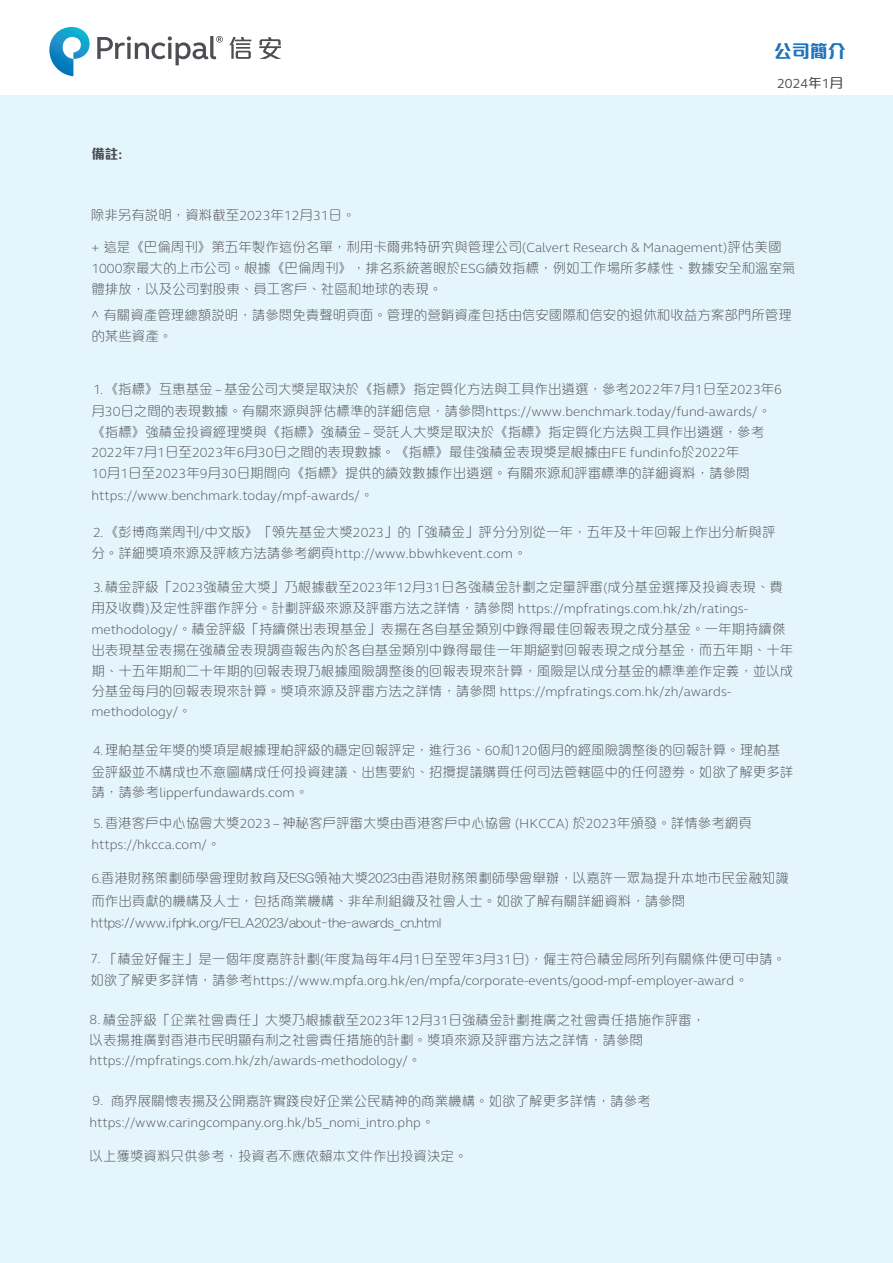
<style>
.page{position:relative;width:893px;height:1263px;background:#fff}
.page>*{position:absolute;margin:0;border:0;box-sizing:border-box;transform-origin:0 0}
.t1{font:800 18px "M Elle HK";color:#1e74bb}
.t2{font:300 13.5px/21px "M Elle HK";color:#4d4e53}
.t3{font:300 13.5px/20.7px "FS Elliot Pro";color:#4d4e53}
.t4{font:13.5px "FS Elliot Pro";color:#4d4e53}
.t5{font:800 13.5px "M Elle HK";color:#4d4e53}
.s1{font-family:"FS Elliot Pro";font-weight:700}
.s2{font-family:"M Elle HK";font-weight:500}
.s3{font-family:"FS Elliot Pro"}
.s4{font-family:"M Elle HK"}
</style>
<div class="page">
<div style="left:0;top:95px;width:893px;height:1168px;background:#e5f5fc"></div>
<svg style="left:49px;top:27px;width:41px;height:49px"></svg>
<svg style="left:97px;top:36px;width:126px;height:29px"></svg>
<svg style="left:229px;top:37px;width:22px;height:22px"></svg>
<svg style="left:259px;top:37px;width:22px;height:22px"></svg>
<p class="t5" style="left:91px;top:144px;width:32px">備註<span class="s1">:</span></p>
<h1 class="t1" style="left:774px;top:38px;width:73px">公司簡介</h1>
<p class="t4" style="left:777px;top:74px;width:67px">2024<span class="s2">年</span>1<span class="s2">月</span></p>
<p class="t2" style="left:91px;top:203px;width:266px">除非另有說明，資料截至<span class="s3">2023</span>年<span class="s3">12</span>月<span class="s3">31</span>日。</p>
<p class="t2" style="left:91px;top:235px;width:706px"><span class="s3">+</span> 這是《巴倫周刊》第五年製作這份名單，利用卡爾弗特研究與管理公司<span class="s3">(Calvert Research &amp; Management)</span>評估美國<br><span class="s3">1000</span>家最大的上市公司。根據《巴倫周刊》，排名系統著眼於<span class="s3">ESG</span>績效指標，例如工作場所多樣性、數據安全和溫室氣體排放，以及公司對股東、員工客戶、社區和地球的表現。</p>
<p class="t2" style="left:91px;top:303px;width:702px"><span class="s3">^</span> 有關資產管理總額說明，請參閱免責聲明頁面。管理的營銷資產包括由信安國際和信安的退休和收益方案部門所管理的某些資產。</p>
<p class="t2" style="left:93px;top:377px;width:690px"><span class="s3">1.</span>《指標》互惠基金 <span class="s3">–</span> 基金公司大獎是取決於《指標》指定質化方法與工具作出遴選，參考<span class="s3">2022</span>年<span class="s3">7</span>月<span class="s3">1</span>日至<span class="s3">2023</span>年<span class="s3">6</span></p>
<p class="t3" style="left:91px;top:400px;width:681px"><span class="s4">月</span>30<span class="s4">日之間的表現數據。有關來源與評估標準的詳細信息，請參閱</span> https://www.benchmark.today/fund-awards/ <span class="s4">。</span></p>
<p class="t2" style="left:91px;top:420px;width:674px">《指標》強積金投資經理獎與《指標》強積金 <span class="s3">–</span> 受託人大獎是取決於《指標》指定質化方法與工具作出遴選，參考<br><span class="s3">2022</span>年<span class="s3">7</span>月<span class="s3">1</span>日至<span class="s3">2023</span>年<span class="s3">6</span>月<span class="s3">30</span>日之間的表現數據。《指標》最佳強積金表現獎是根據由<span class="s3">FE fundinfo</span>於<span class="s3">2022</span>年<br><span class="s3">10</span>月<span class="s3">1</span>日至<span class="s3">2023</span>年<span class="s3">9</span>月<span class="s3">30</span>日期間向《指標》提供的績效數據作出遴選。有關來源和評審標準的詳細資料，請參閱</p>
<p class="t3" style="left:91px;top:484px;width:284px">https://www.benchmark.today/mpf-awards/ <span class="s4">。</span></p>
<p class="t2" style="left:93px;top:520px;width:684px"><span class="s3">2.</span>《彭博商業周刊<span class="s3">/</span>中文版》「領先基金大獎<span class="s3">2023</span>」的「強積金」評分分別從一年，五年及十年回報上作出分析與評</p>
<p class="t3" style="left:91px;top:543px;width:437px"><span class="s4">分。詳細獎項來源及評核方法請參考網頁</span> http://www.bbwhkevent.com <span class="s4">。</span></p>
<p class="t2" style="left:93px;top:575px;width:691px"><span class="s3">3.</span>積金評級「<span class="s3">2023</span>強積金大獎」乃根據截至<span class="s3">2023</span>年<span class="s3">12</span>月<span class="s3">31</span>日各強積金計劃之定量評審<span class="s3">(</span>成分基金選擇及投資表現、費</p>
<p class="t3" style="left:91px;top:598px;width:658px"><span class="s4">用及收費</span>)<span class="s4">及定性評審作評分。計劃評級來源及評審方法之詳情，請參閱</span> https://mpfratings.com.hk/zh/ratings-</p>
<p class="t2" style="left:91px;top:617px;width:703px"><span class="s3">methodology/</span>。積金評級「持續傑出表現基金」表揚在各自基金類別中錄得最佳回報表現之成分基金。一年期持續傑出表現基金表揚在強積金表現調查報告內於各自基金類別中錄得最佳一年期絕對回報表現之成分基金，而五年期、十年期、十五年期和二十年期的回報表現乃根據風險調整後的回報表現來計算，風險是以成分基金的標準差作定義，並以成</p>
<p class="t3" style="left:91px;top:680px;width:641px"><span class="s4">分基金每月的回報表現來計算。獎項來源及評審方法之詳情，請參閱</span> https://mpfratings.com.hk/zh/awards&shy;methodology/<span class="s4">。</span></p>
<p class="t2" style="left:91px;top:737px;width:703px;line-height:21.9px"><span class="s3">4.</span>理柏基金年獎的獎項是根據理柏評級的穩定回報評定，進行<span class="s3">36</span>、<span class="s3">60</span>和<span class="s3">120</span>個月的經風險調整後的回報計算。理柏基金評級並不構成也不意圖構成任何投資建議、出售要約、招攬提議購買任何司法管轄區中的任何證券。如欲了解更多詳</p>
<p class="t3" style="left:91px;top:781px;width:219px"><span class="s4">請，請參考</span> lipperfundawards.com <span class="s4">。</span></p>
<p class="t2" style="left:93px;top:811px;width:660px"><span class="s3">5.</span>香港客戶中心協會大獎<span class="s3">2023 –</span> 神秘客戶評審大獎由香港客戶中心協會 <span class="s3">(HKCCA)</span> 於<span class="s3">2023</span>年頒發。詳情參考網頁</p>
<p class="t3" style="left:91px;top:834px;width:131px">https://hkcca.com/ <span class="s4">。</span></p>
<p class="t2" style="left:91px;top:864px;width:699px;line-height:23.9px"><span class="s3">6.</span>香港財務策劃師學會理財教育及ESG領袖大獎2023由香港財務策劃師學會舉辦，以嘉許一眾為提升本地市民金融知識而作出貢獻的機構及人士，包括商業機構、非牟利組織及社會人士。如欲了解有關詳細資料，請參閱</p>
<p class="t2" style="left:91px;top:911px;width:351px">https://www.ifphk.org/FELA2023/about-the-awards_cn.html</p>
<p class="t2" style="left:104px;top:947px;width:684px">「積金好僱主」是一個年度嘉許計劃<span class="s3">(</span>年度為每年<span class="s3">4</span>月<span class="s3">1</span>日至翌年<span class="s3">3</span>月<span class="s3">31</span>日<span class="s3">)</span>，僱主符合積金局所列有關條件便可申請。</p>
<p class="t3" style="left:90px;top:970px;width:659px"><span class="s4">如欲了解更多詳情，請參考</span> https://www.mpfa.org.hk/en/mpfa/corporate-events/good-mpf-employer-award <span class="s4">。</span></p>
<p class="t3" style="left:90px;top:947px;width:12px">7.</p>
<p class="t2" style="left:90px;top:1008px;width:617px"><span class="s3">8.</span> 積金評級「企業社會責任」大獎乃根據截至<span class="s3">2023</span>年<span class="s3">12</span>月<span class="s3">31</span>日強積金計劃推廣之社會責任措施作評審，</p>
<p class="t2" style="left:90px;top:1028px;width:555px">以表揚推廣對香港市民明顯有利之社會責任措施的計劃。獎項來源及評審方法之詳情，請參閱</p>
<p class="t3" style="left:90px;top:1050px;width:333px">https://mpfratings.com.hk/zh/awards-methodology/<span class="s4">。</span></p>
<p class="t2" style="left:111px;top:1089px;width:541px">商界展關懷表揚及公開嘉許實踐良好企業公民精神的商業機構。如欲了解更多詳情，請參考</p>
<p class="t3" style="left:90px;top:1111px;width:347px">https://www.caringcompany.org.hk/b5_nomi_intro.php <span class="s4">。</span></p>
<p class="t2" style="left:90px;top:1144px;width:380px">以上獲獎資料只供參考，投資者不應依賴本文件作出投資決定。</p>
<p class="t3" style="left:92px;top:1090px;width:12px">9.</p>
</div>
